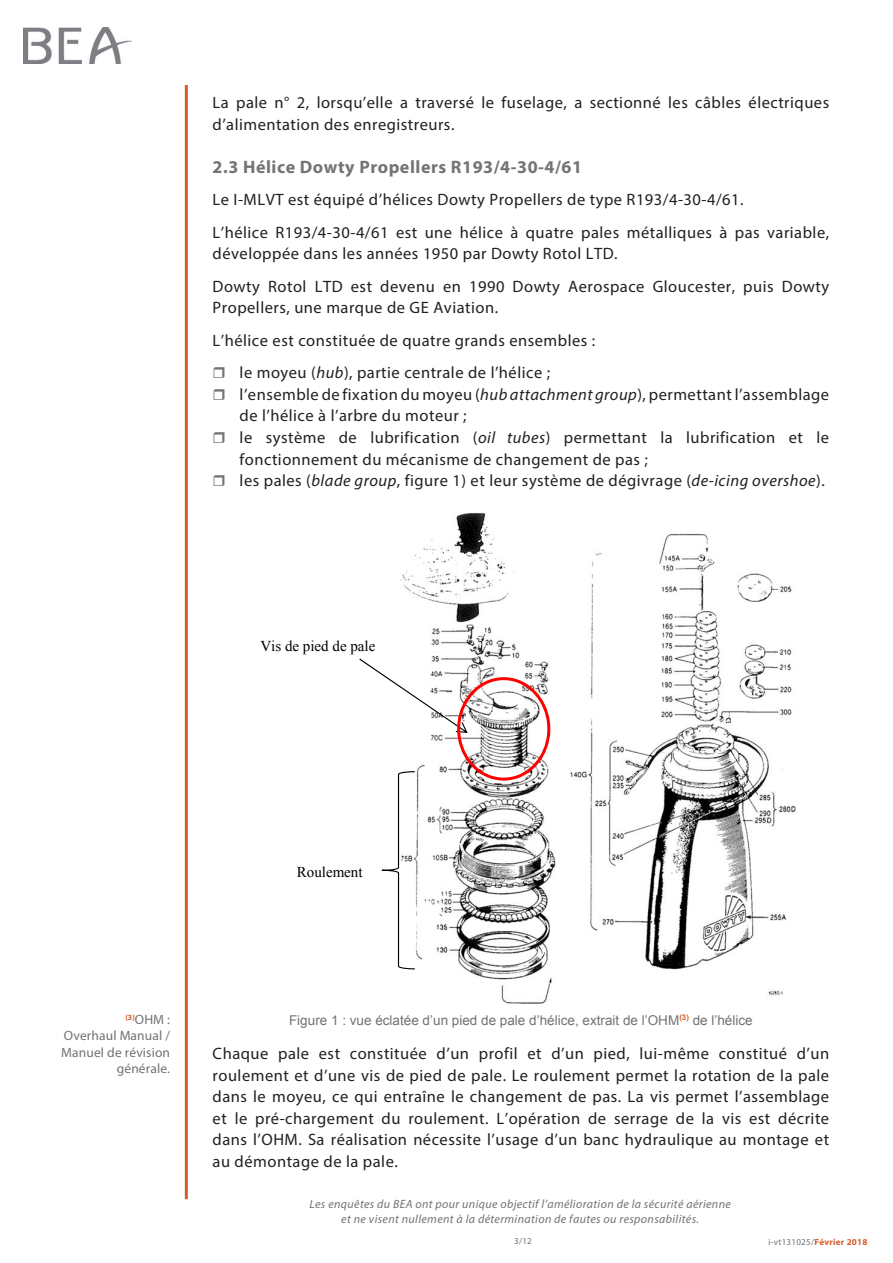
<style>
.page{position:relative;width:893px;height:1263px;background:#fff}
.page>*{position:absolute;margin:0;border:0;box-sizing:border-box;transform-origin:0 0}
.Titre_2{font:700 18px "Myriad Pro";letter-spacing:.03em;color:#727477}
.t1{font:16.5px/21.6px "Myriad Pro";letter-spacing:.03em;color:#231f20}
.t2{font:15px "Times New Roman";color:#000}
.Légende{font:13.5px "Arial";color:#717275}
.Note{font:13.5px/16.2px "Myriad Pro";letter-spacing:.01em;color:#717275;text-align:right}
.t3{font:italic 12px/14.4px "Myriad Pro";letter-spacing:.03em;color:#717275;text-align:center}
.t4{font:9px "Myriad Pro";letter-spacing:.03em;color:#717275}
.s1{font-style:italic}
.s2{font-weight:700;color:#d75c28}
</style>
<div class="page">
<hr style="left:185px;top:85px;width:3px;height:1114px;background:#d75c28">
<img style="left:23px;top:28px;width:109px;height:36px">
<img style="left:400px;top:513px;width:396px;height:491px">
<svg style="left:359px;top:658px;width:191px;height:311px"></svg>
<p class="t1" style="left:213px;top:91px;width:618px">La pale n° 2, lorsqu’elle a traversé le fuselage, a sectionné les câbles électriques d’alimentation des enregistreurs.</p>
<p class="Titre_2" style="left:213px;top:155px;width:371px">2.3 Hélice Dowty Propellers R193/4-30-4/61</p>
<p class="t1" style="left:213px;top:189px;width:532px">Le I-MLVT est équipé d’hélices Dowty Propellers de type R193/4-30-4/61.</p>
<p class="t1" style="left:213px;top:221px;width:618px">L’hélice R193/4-30-4/61 est une hélice à quatre pales métalliques à pas variable, développée dans les années 1950 par Dowty Rotol LTD.</p>
<p class="t1" style="left:213px;top:275px;width:618px">Dowty Rotol LTD est devenu en 1990 Dowty Aerospace Gloucester, puis Dowty<br>Propellers, une marque de GE Aviation.</p>
<p class="t1" style="left:213px;top:329px;width:384px">L’hélice est constituée de quatre grands ensembles :</p>
<p class="t1" style="left:240px;top:362px;width:312px">le moyeu (<span class="s1">hub</span>), partie centrale de l’hélice ;</p>
<p class="t1" style="left:240px;top:383px;width:591px">l’ensemble de fixation du moyeu (<span class="s1">hub attachment group</span>), permettant l’assemblage de l’hélice à l’arbre du moteur ;</p>
<p class="t1" style="left:240px;top:426px;width:591px">le système de lubrification (<span class="s1">oil tubes</span>) permettant la lubrification et le fonctionnement du mécanisme de changement de pas ;</p>
<p class="t1" style="left:240px;top:470px;width:587px">les pales (<span class="s1">blade group</span>, figure 1) et leur système de dégivrage (<span class="s1">de-icing overshoe</span>).</p>
<p class="t2" style="left:260px;top:636px;width:117px">Vis de pied de pale</p>
<p class="t2" style="left:297px;top:862px;width:67px">Roulement</p>
<p class="Note" style="left:61px;top:1011px;width:110px"><sup>(3)</sup>OHM :<br>Overhaul Manual /<br>Manuel de révision générale.</p>
<p class="Légende" style="left:289px;top:1011px;width:465px">Figure 1 : vue éclatée d’un pied de pale d’hélice, extrait de l’OHM<sup>(3)</sup> de l’hélice</p>
<p class="t1" style="left:213px;top:1042px;width:618px;text-align:justify">Chaque pale est constituée d’un profil et d’un pied, lui-même constitué d’un roulement et d’une vis de pied de pale. Le roulement permet la rotation de la pale dans le moyeu, ce qui entraîne le changement de pas. La vis permet l’assemblage et le pré-chargement du roulement. L’opération de serrage de la vis est décrite dans l’OHM. Sa réalisation nécessite l’usage d’un banc hydraulique au montage et au démontage de la pale.</p>
<p class="t3" style="left:309px;top:1197px;width:423px">Les enquêtes du BEA ont pour unique objectif l’amélioration de la sécurité aérienne et ne visent nullement à la détermination de fautes ou responsabilités.</p>
<p class="t4" style="left:514px;top:1236px;width:19px">3/12</p>
<p class="t4" style="left:768px;top:1236px;width:101px">i-vt131025/<span class="s2">Février 2018</span></p>
</div>
